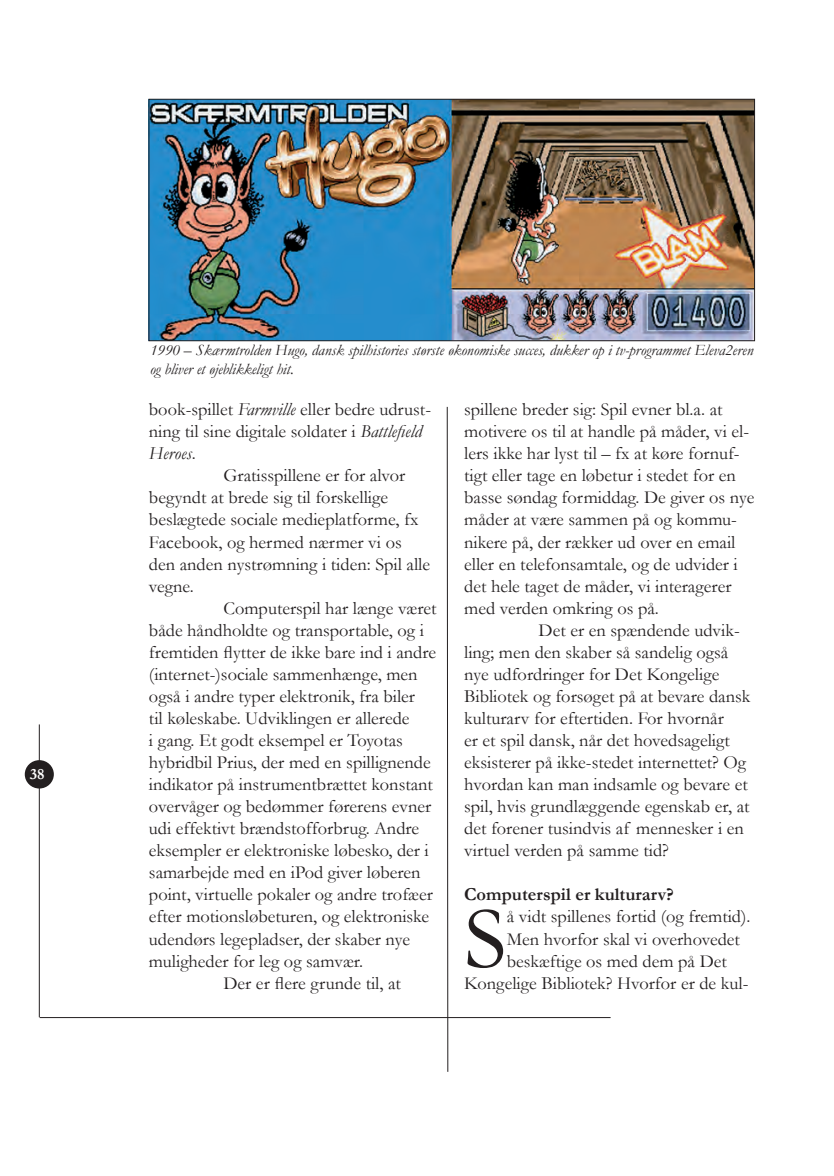
<style>
.page{position:relative;width:834px;height:1176px;background:#fff}
.page>*{position:absolute;margin:0;border:0;box-sizing:border-box;transform-origin:0 0}
.drop_cap{font:89.08px "Garamond";color:#231f20}
.Almindelig_tekst_med{font:18.38px/22.1px "Garamond";color:#231f20}
.drop_cap-2{font:18.38px "Garamond";color:#231f20}
.almindelig_tekst_ude{font:700 18.38px "Garamond";color:#231f20}
.Brødtekst{font:italic 15.75px/18.9px "Garamond";color:#231f20}
.t1{font:700 15.75px "Garamond";color:#fff}
.s1{font-style:italic}
</style>
<div class="page">
<hr style="left:39px;top:724px;width:1px;height:293px;background:#231f20">
<hr style="left:40px;top:1017px;width:570px;height:1px;background:#231f20">
<div style="left:26px;top:761px;width:27px;height:26px;background:#231f20;border-radius:50%"></div>
<div style="left:25px;top:760px;width:29px;height:28px;border:2px solid #231f20;border-radius:50%"></div>
<svg style="left:446px;top:406px;width:2px;height:666px"></svg>
<img style="left:150px;top:101px;width:602px;height:238px">
<div style="left:148px;top:99px;width:606px;height:242px;border:1px solid #231f20"></div>
<p class="t1" style="left:30px;top:763px;width:16px">38</p>
<p class="Brødtekst" style="left:150px;top:340px;width:605px">1990 – Skærmtrolden Hugo, dansk spilhistories største økonomiske succes, dukker op i tv-p rogrammet Eleva2eren og bliver et øjeblikkeligt hit.</p>
<p class="Almindelig_tekst_med" style="left:149px;top:398px;width:283px">book-spillet <span class="s1">Farmville</span> eller bedre udrust&shy;ning til sine digitale soldater i <span class="s1">Battlefield<br>Heroes</span>.</p>
<p class="Almindelig_tekst_med" style="left:149px;top:464px;width:282px;text-indent:74px">Gratisspillene er for alvor begyndt at brede sig til forskellige beslægtede sociale medieplatforme, fx<br>Facebook, og hermed nærmer vi os den anden nystrømning i tiden: Spil alle vegne.</p>
<p class="Almindelig_tekst_med" style="left:149px;top:596px;width:289px;text-indent:74px">Computerspil har længe været både håndholdte og transportable, og i fremtiden flytter de ikke bare ind i andre (internet-)sociale sammenhænge, men også i andre typer elektronik, fra biler<br>til køleskabe. Udviklingen er allerede<br>i gang. Et godt eksempel er Toyotas hybridbil Prius, der med en spillignende indikator på instrumentbrættet konstant overvåger og bedømmer førerens evner udi effektivt brændstofforbrug. Andre eksempler er elektroniske løbesko, der i samarbejde med en iPod giver løberen point, virtuelle pokaler og andre trofæer efter motionsløbeturen, og elektroniske udendørs legepladser, der skaber nye muligheder for leg og samvær.</p>
<p class="Almindelig_tekst_med" style="left:223px;top:971px;width:179px">Der er flere grunde til, at</p>
<p class="Almindelig_tekst_med" style="left:464px;top:398px;width:292px">spillene breder sig: Spil evner bl.a. at motivere os til at handle på måder, vi el&shy;lers ikke har lyst til – fx at køre fornuf&shy;tigt eller tage en løbetur i stedet for en basse søndag formiddag. De giver os nye måder at være sammen på og kommu&shy;nikere på, der rækker ud over en email eller en telefonsamtale, og de udvider i det hele taget de måder, vi interagerer med verden omkring os på.</p>
<p class="Almindelig_tekst_med" style="left:464px;top:618px;width:288px;text-indent:74px">Det er en spændende udvik&shy;ling; men den skaber så sandelig også nye udfordringer for Det Kongelige Bibliotek og forsøget på at bevare dansk kulturarv for eftertiden. For hvornår<br>er et spil dansk, når det hovedsageligt eksisterer på ikke-stedet internettet? Og hvordan kan man indsamle og bevare et spil, hvis grundlæggende egenskab er, at det forener tusindvis af mennesker i en virtuel verden på samme tid?</p>
<p class="almindelig_tekst_ude" style="left:464px;top:882px;width:211px">Computerspil er kulturarv?</p>
<p class="drop_cap" style="left:464px;top:878px;width:44px">S</p>
<p class="drop_cap-2" style="left:506px;top:904px;width:245px">å vidt spillenes fortid (og fremtid).</p>
<p class="drop_cap-2" style="left:506px;top:926px;width:234px">Men hvorfor skal vi overhovedet</p>
<p class="drop_cap-2" style="left:506px;top:948px;width:221px">beskæftige os med dem på Det</p>
<p class="drop_cap-2" style="left:464px;top:970px;width:284px">Kongelige Bibliotek? Hvorfor er de kul-</p>
</div>
